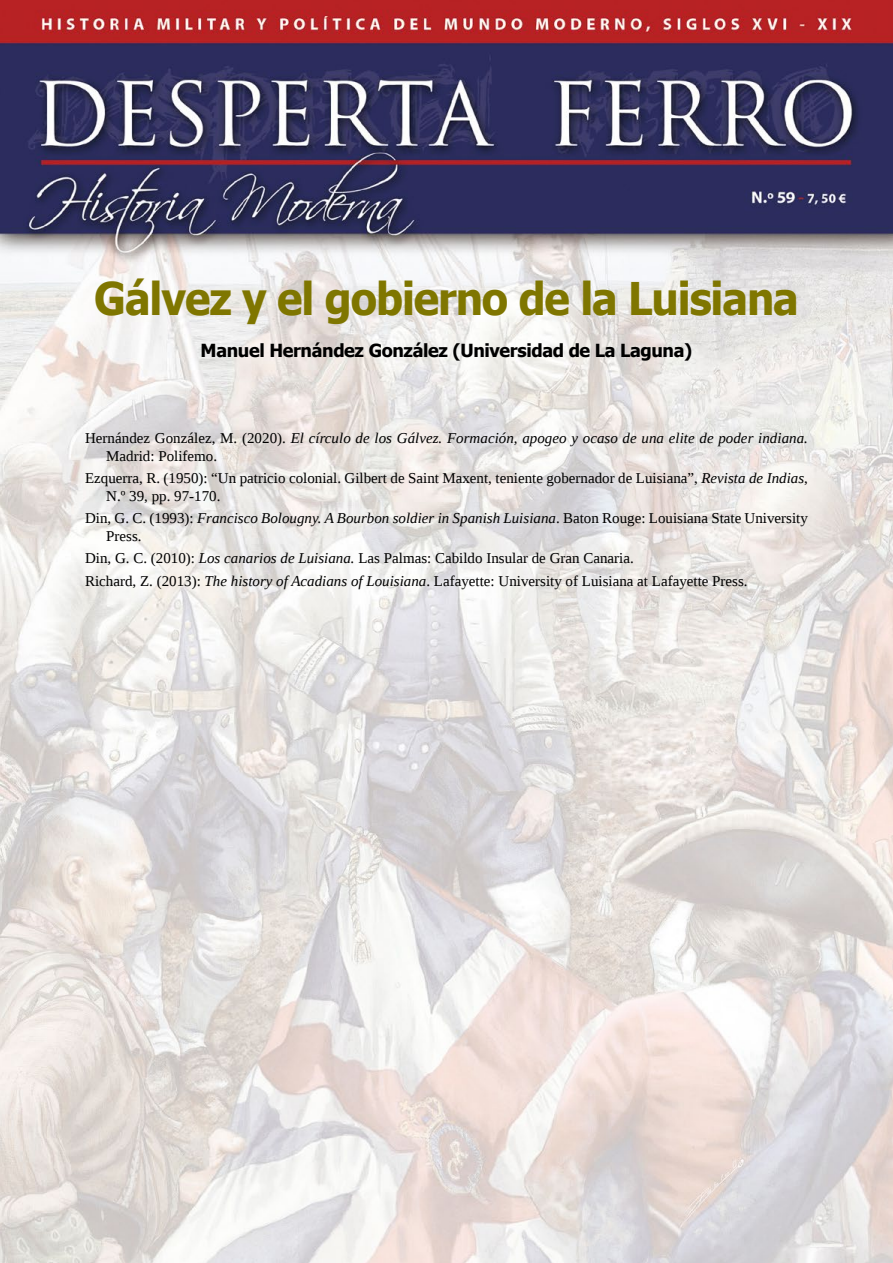
<style>
.page{position:relative;width:893px;height:1263px;background:#fff}
.page>*{position:absolute;margin:0;border:0;box-sizing:border-box;transform-origin:0 0}
.t1{font:700 45px "Tahoma";letter-spacing:-.025em;color:#7f7600;scale:.95 1}
.t2{font:700 18px "Tahoma";letter-spacing:-.02em;color:#000}
.t3{font:15px/18px "Liberation Serif";color:#000}
.t4{font:italic 15px/18px "Liberation Serif";color:#000}
.s1{font-style:normal}
.s2{font-style:italic}
</style>
<div class="page">
<img style="left:0;top:0;width:893px;height:1263px">
<h1 class="t1" style="left:94px;top:267px;width:743px">Gálvez y el gobierno de la Luisiana</h1>
<p class="t2" style="left:201px;top:337px;width:493px">Manuel Hernández González (Universidad de La Laguna)</p>
<p class="t4" style="left:106px;top:428px;width:703px;text-indent:-21px"><span class="s1">Hernández González, M. (2020).</span> El círculo de los Gálvez. Formación, apogeo y ocaso de una elite de poder indiana.<br><span class="s1">Madrid: Polifemo.</span></p>
<p class="t3" style="left:106px;top:469px;width:703px;text-indent:-21px">Ezquerra, R. (1950): “Un patricio colonial. Gilbert de Saint Maxent, teniente gobernador de Luisiana”, <span class="s2">Revista de Indias</span>,<br>N.º 39, pp. 97-170.</p>
<p class="t3" style="left:106px;top:509px;width:703px;text-indent:-21px">Din, G. C. (1993): <span class="s2">Francisco Bolougny. A Bourbon soldier in Spanish Luisiana</span>. Baton Rouge: Louisiana State University<br>Press.</p>
<p class="t3" style="left:85px;top:547px;width:664px;line-height:22.2px">Din, G. C. (2010): <span class="s2">Los canarios de Luisiana.</span> Las Palmas: Cabildo Insular de Gran Canaria.<br>Richard, Z. (2013): <span class="s2">The history of Acadians of Louisiana</span>. Lafayette: University of Luisiana at Lafayette Press.</p>
</div>
